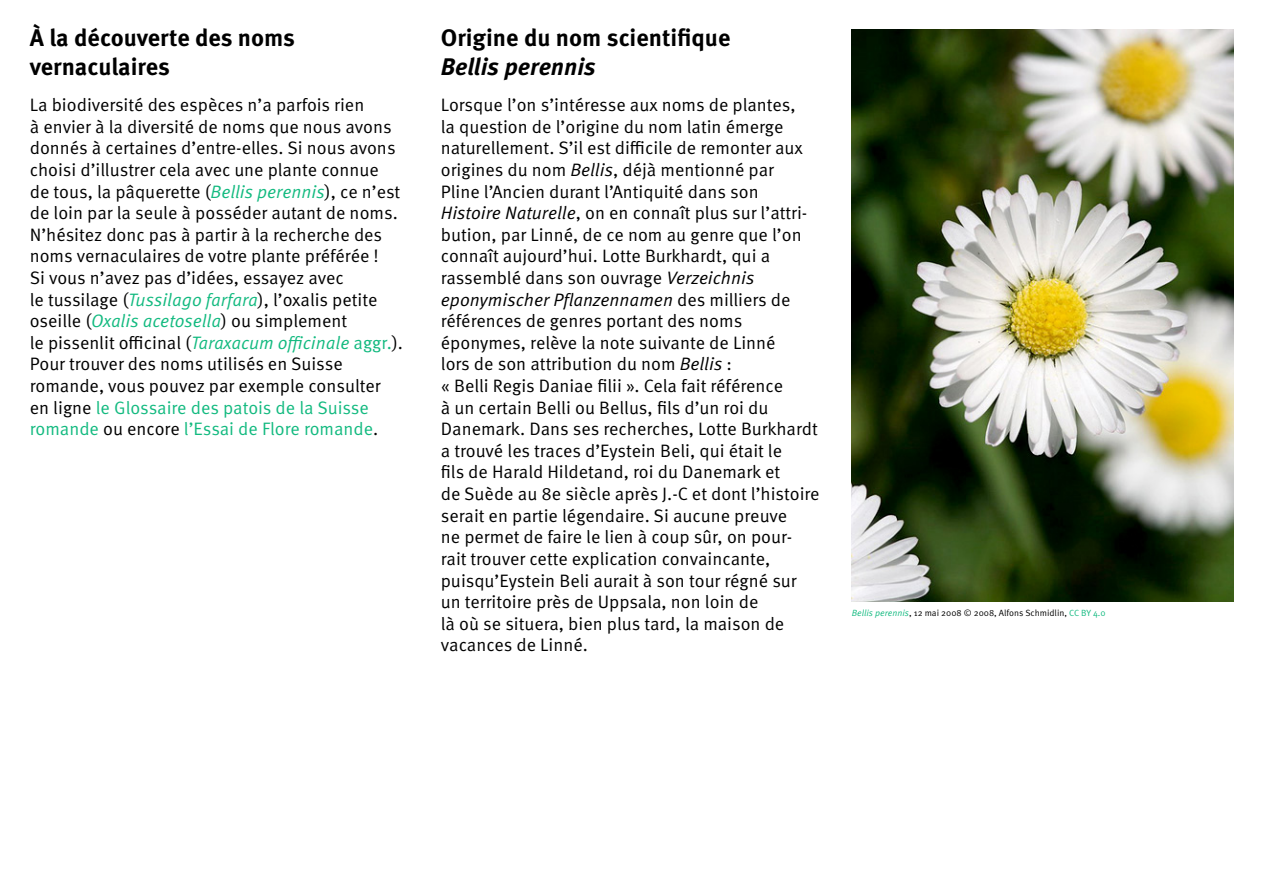
<style>
.page{position:relative;width:1263px;height:893px;background:#fff}
.page>*{position:absolute;margin:0;border:0;box-sizing:border-box;transform-origin:0 0}
.t1{font:700 24px/28.8px "Meta Pro";color:#000}
.t2{font:italic 700 24px "Meta Pro";color:#000}
.t3{font:18px/21.6px "Meta Pro Norm";color:#000}
.t4{font:18px "Meta Pro Norm Ita";color:#000}
.t5{font:9px "Meta Pro Norm";color:#000}
.s1{font-family:"Meta Pro Norm Ita";color:#13ba80}
.s2{color:#13ba80}
.s3{font-family:"Meta Pro Norm Ita"}
.s4{font-family:"Meta Pro Norm"}
</style>
<div class="page">
<img style="left:852px;top:30px;width:381px;height:571px">
<h1 class="t1" style="left:30px;top:22px;width:267px">À la découverte des noms vernaculaires</h1>
<p class="t3" style="left:30px;top:93px;width:375px">La biodiversité des espèces n’a parfois rien<br>à envier à la diversité de noms que nous avons donnés à certaines d’entre-elles. Si nous avons choisi d’illustrer cela avec une plante connue<br>de tous, la pâquerette (<span class="s1">Bellis perennis</span>), ce n’est de loin par la seule à posséder autant de noms.<br>N’hésitez donc pas à partir à la recherche des noms vernaculaires de votre plante préférée !<br>Si vous n’avez pas d’idées, essayez avec<br>le tussilage (<span class="s1">Tussilago farfara</span>), l’oxalis petite oseille (<span class="s1">Oxalis acetosella</span>) ou simplement<br>le pissenlit officinal (<span class="s1">Taraxacum officinale</span> <span class="s2">aggr.</span>).<br>Pour trouver des noms utilisés en Suisse romande, vous pouvez par exemple consulter en ligne <span class="s2">le Glossaire des patois de la Suisse romande</span> ou encore <span class="s2">l’Essai de Flore romande</span>.</p>
<h1 class="t1" style="left:441px;top:22px;width:291px">Origine du nom scientifique</h1>
<h1 class="t2" style="left:441px;top:48px;width:156px">Bellis perennis</h1>
<p class="t3" style="left:441px;top:93px;width:368px">Lorsque l’on s’intéresse aux noms de plantes, la question de l’origine du nom latin émerge naturellement. S’il est difficile de remonter aux origines du nom <span class="s3">Bellis</span>, déjà mentionné par Pline l’Ancien durant l’Antiquité dans son <span class="s3">Histoire Naturelle</span>, on en connaît plus sur l’attri&shy;bution, par Linné, de ce nom au genre que l’on connaît aujourd’hui. Lotte Burkhardt, qui a rassemblé dans son ouvrage <span class="s3">Verzeichnis</span></p>
<p class="t4" style="left:441px;top:286px;width:351px">eponymischer Pflanzennamen <span class="s4">des milliers de</span></p>
<p class="t3" style="left:441px;top:309px;width:380px">références de genres portant des noms éponymes, relève la note suivante de Linné<br>lors de son attribution du nom <span class="s3">Bellis</span> :<br>« Belli Regis Daniae filii ». Cela fait référence<br>à un certain Belli ou Bellus, fils d’un roi du Danemark. Dans ses recherches, Lotte Burkhardt a trouvé les traces d’Eystein Beli, qui était le<br>fils de Harald Hildetand, roi du Danemark et<br>de Suède au 8e siècle après J.-C et dont l’histoire serait en partie légendaire. Si aucune preuve<br>ne permet de faire le lien à coup sûr, on pour&shy;rait trouver cette explication convaincante, puisqu’Eystein Beli aurait à son tour régné sur un territoire près de Uppsala, non loin de<br>là où se situera, bien plus tard, la maison de vacances de Linné.</p>
<p class="t5" style="left:852px;top:606px;width:255px"><span class="s1">Bellis perennis</span>, 12 mai 2008 © 2008, Alfons Schmidlin, <span class="s2">CC BY 4.0</span></p>
</div>
